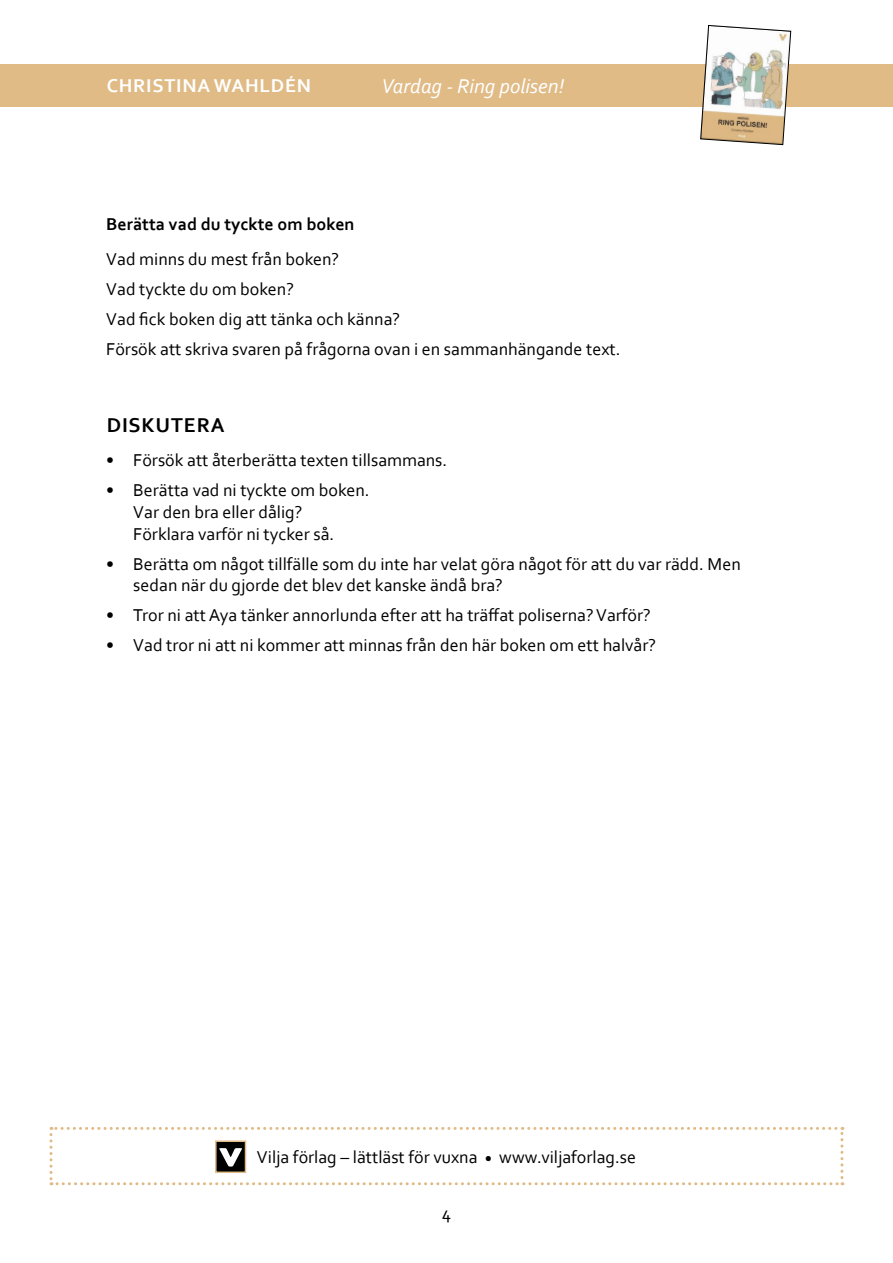
<style>
.page{position:relative;width:893px;height:1263px;background:#fff}
.page>*{position:absolute;margin:0;border:0;box-sizing:border-box;transform-origin:0 0}
.t1{font:italic 21px "Corbel";color:#fff}
.t2{font:700 21px "Corbel";letter-spacing:.04em;color:#000}
.t3{font:700 19.5px "Corbel";letter-spacing:.04em;color:#fff}
.t4{font:18px/30.2px "Corbel";color:#000}
.t5{font:700 18px "Corbel";color:#000}
</style>
<div class="page">
<svg style="left:50px;top:1127px;width:793px;height:58px"></svg>
<div style="left:215px;top:1140px;width:31px;height:33px;border:2px solid #e0bb86"></div>
<div style="left:0;top:64px;width:893px;height:42px;background:#e0bb86"></div>
<svg style="left:700px;top:25px;width:91px;height:120px"></svg>
<p class="t3" style="left:107px;top:74px;width:206px">CHRISTINA WAHLDÉN</p>
<p class="t1" style="left:381px;top:73px;width:184px">Vardag - Ring polisen!</p>
<p class="t5" style="left:106px;top:213px;width:250px">Berätta vad du tyckte om boken</p>
<p class="t4" style="left:106px;top:243px;width:516px">Vad minns du mest från boken?<br>Vad tyckte du om boken?<br>Vad fick boken dig att tänka och känna?<br>Försök att skriva svaren på frågorna ovan i en sammanhängande text.</p>
<p class="t2" style="left:107px;top:412px;width:119px">DISKUTERA</p>
<p class="t4" style="left:106px;top:445px;width:343px">• Försök att återberätta texten tillsammans.</p>
<p class="t4" style="left:133px;top:479px;width:238px;line-height:21.6px;text-indent:-27px">• Berätta vad ni tyckte om boken.<br>Var den bra eller dålig?<br>Förklara varför ni tycker så.</p>
<p class="t4" style="left:133px;top:552px;width:609px;line-height:21.6px;text-indent:-27px">• Berätta om något tillfälle som du inte har velat göra något för att du var rädd. Men sedan när du gjorde det blev det kanske ändå bra?</p>
<p class="t4" style="left:106px;top:600px;width:546px">• Tror ni att Aya tänker annorlunda efter att ha träffat poliserna? Varför?</p>
<p class="t4" style="left:106px;top:630px;width:551px">• Vad tror ni att ni kommer att minnas från den här boken om ett halvår?</p>
<p class="t4" style="left:257px;top:1141px;width:381px">Vilja förlag – lättläst för vuxna <sub>•</sub> www.viljaforlag.se</p>
<p class="t4" style="left:442px;top:1197px;width:11px">4</p>
</div>
